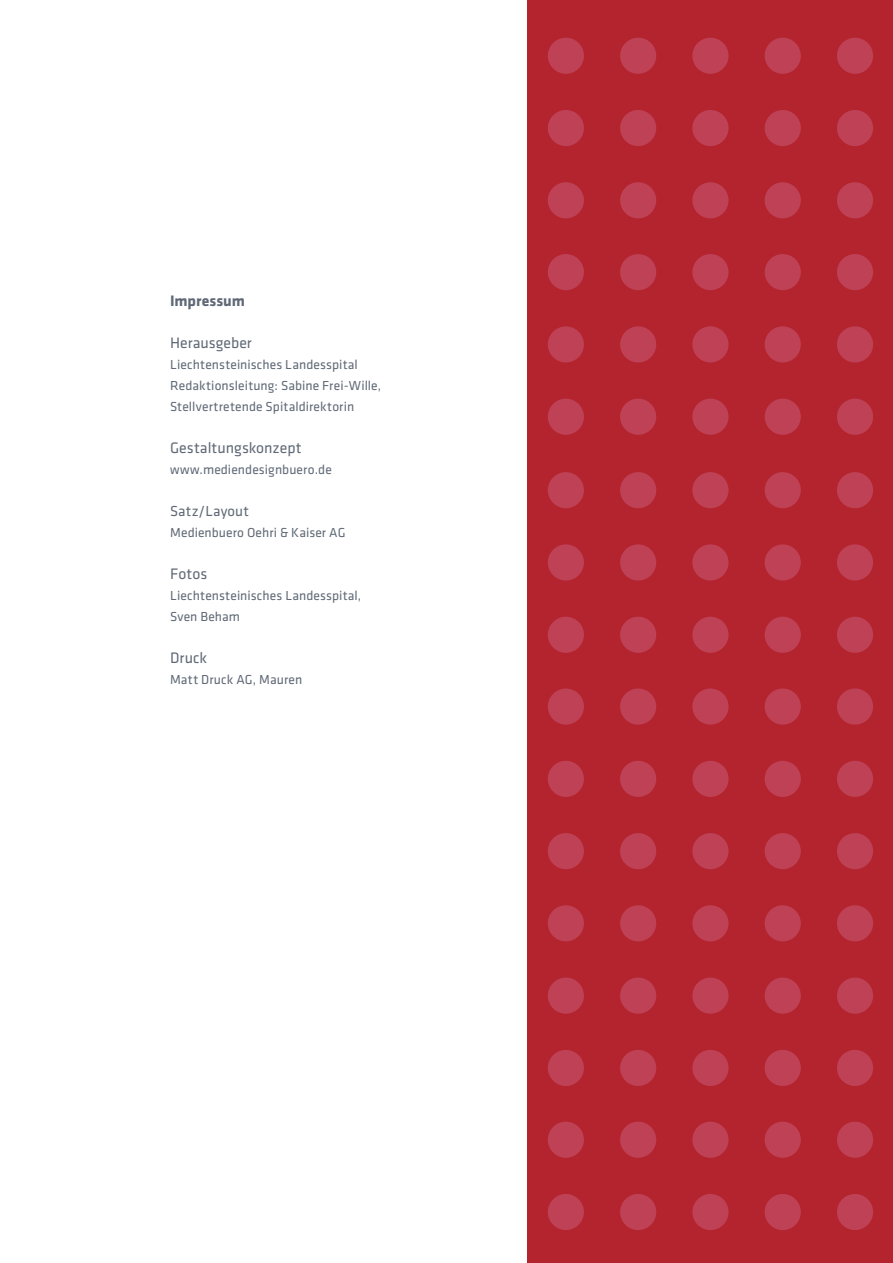
<style>
.page{position:relative;width:893px;height:1263px;background:#fff}
.page>*{position:absolute;margin:0;border:0;box-sizing:border-box;transform-origin:0 0}
.t1{font:15.75px "Klavika";letter-spacing:.005em;color:#5f6976}
.t2{font:700 15.75px "Klavika";color:#5f6976}
.t3{font:15px "Klavika";letter-spacing:.015em;color:#5f6976}
.t4{font:13.5px/21px "Klavika";letter-spacing:.005em;color:#5f6976}
</style>
<div class="page">
<div style="left:527px;top:0;width:366px;height:1263px;background:#b3242e"></div>
<div style="left:548px;top:38px;width:36px;height:36px;background:#bf4156;border-radius:50%"></div>
<div style="left:620px;top:38px;width:36px;height:36px;background:#bf4156;border-radius:50%"></div>
<div style="left:692px;top:38px;width:36px;height:36px;background:#bf4156;border-radius:50%"></div>
<div style="left:765px;top:38px;width:36px;height:36px;background:#bf4156;border-radius:50%"></div>
<div style="left:837px;top:38px;width:36px;height:36px;background:#bf4156;border-radius:50%"></div>
<div style="left:548px;top:110px;width:36px;height:36px;background:#bf4156;border-radius:50%"></div>
<div style="left:620px;top:110px;width:36px;height:36px;background:#bf4156;border-radius:50%"></div>
<div style="left:692px;top:110px;width:36px;height:36px;background:#bf4156;border-radius:50%"></div>
<div style="left:765px;top:110px;width:36px;height:36px;background:#bf4156;border-radius:50%"></div>
<div style="left:837px;top:110px;width:36px;height:36px;background:#bf4156;border-radius:50%"></div>
<div style="left:548px;top:182px;width:36px;height:36px;background:#bf4156;border-radius:50%"></div>
<div style="left:620px;top:182px;width:36px;height:36px;background:#bf4156;border-radius:50%"></div>
<div style="left:692px;top:182px;width:36px;height:36px;background:#bf4156;border-radius:50%"></div>
<div style="left:765px;top:182px;width:36px;height:36px;background:#bf4156;border-radius:50%"></div>
<div style="left:837px;top:182px;width:36px;height:36px;background:#bf4156;border-radius:50%"></div>
<div style="left:548px;top:254px;width:36px;height:36px;background:#bf4156;border-radius:50%"></div>
<div style="left:620px;top:254px;width:36px;height:36px;background:#bf4156;border-radius:50%"></div>
<div style="left:692px;top:254px;width:36px;height:36px;background:#bf4156;border-radius:50%"></div>
<div style="left:765px;top:254px;width:36px;height:36px;background:#bf4156;border-radius:50%"></div>
<div style="left:837px;top:254px;width:36px;height:36px;background:#bf4156;border-radius:50%"></div>
<div style="left:548px;top:326px;width:36px;height:36px;background:#bf4156;border-radius:50%"></div>
<div style="left:620px;top:326px;width:36px;height:36px;background:#bf4156;border-radius:50%"></div>
<div style="left:692px;top:326px;width:36px;height:36px;background:#bf4156;border-radius:50%"></div>
<div style="left:765px;top:326px;width:36px;height:36px;background:#bf4156;border-radius:50%"></div>
<div style="left:837px;top:326px;width:36px;height:36px;background:#bf4156;border-radius:50%"></div>
<div style="left:548px;top:399px;width:36px;height:36px;background:#bf4156;border-radius:50%"></div>
<div style="left:620px;top:399px;width:36px;height:36px;background:#bf4156;border-radius:50%"></div>
<div style="left:692px;top:399px;width:36px;height:36px;background:#bf4156;border-radius:50%"></div>
<div style="left:765px;top:399px;width:36px;height:36px;background:#bf4156;border-radius:50%"></div>
<div style="left:837px;top:399px;width:36px;height:36px;background:#bf4156;border-radius:50%"></div>
<div style="left:548px;top:472px;width:36px;height:36px;background:#bf4156;border-radius:50%"></div>
<div style="left:620px;top:472px;width:36px;height:36px;background:#bf4156;border-radius:50%"></div>
<div style="left:692px;top:472px;width:36px;height:36px;background:#bf4156;border-radius:50%"></div>
<div style="left:765px;top:472px;width:36px;height:36px;background:#bf4156;border-radius:50%"></div>
<div style="left:837px;top:472px;width:36px;height:36px;background:#bf4156;border-radius:50%"></div>
<div style="left:548px;top:544px;width:36px;height:36px;background:#bf4156;border-radius:50%"></div>
<div style="left:620px;top:544px;width:36px;height:36px;background:#bf4156;border-radius:50%"></div>
<div style="left:692px;top:544px;width:36px;height:36px;background:#bf4156;border-radius:50%"></div>
<div style="left:765px;top:544px;width:36px;height:36px;background:#bf4156;border-radius:50%"></div>
<div style="left:837px;top:544px;width:36px;height:36px;background:#bf4156;border-radius:50%"></div>
<div style="left:548px;top:617px;width:36px;height:36px;background:#bf4156;border-radius:50%"></div>
<div style="left:620px;top:617px;width:36px;height:36px;background:#bf4156;border-radius:50%"></div>
<div style="left:692px;top:617px;width:36px;height:36px;background:#bf4156;border-radius:50%"></div>
<div style="left:765px;top:617px;width:36px;height:36px;background:#bf4156;border-radius:50%"></div>
<div style="left:837px;top:617px;width:36px;height:36px;background:#bf4156;border-radius:50%"></div>
<div style="left:548px;top:688px;width:36px;height:37px;background:#bf4156;border-radius:50%"></div>
<div style="left:620px;top:688px;width:36px;height:37px;background:#bf4156;border-radius:50%"></div>
<div style="left:692px;top:688px;width:36px;height:37px;background:#bf4156;border-radius:50%"></div>
<div style="left:765px;top:688px;width:36px;height:37px;background:#bf4156;border-radius:50%"></div>
<div style="left:837px;top:688px;width:36px;height:37px;background:#bf4156;border-radius:50%"></div>
<div style="left:548px;top:761px;width:36px;height:36px;background:#bf4156;border-radius:50%"></div>
<div style="left:620px;top:761px;width:36px;height:36px;background:#bf4156;border-radius:50%"></div>
<div style="left:692px;top:761px;width:36px;height:36px;background:#bf4156;border-radius:50%"></div>
<div style="left:765px;top:761px;width:36px;height:36px;background:#bf4156;border-radius:50%"></div>
<div style="left:837px;top:761px;width:36px;height:36px;background:#bf4156;border-radius:50%"></div>
<div style="left:548px;top:833px;width:36px;height:36px;background:#bf4156;border-radius:50%"></div>
<div style="left:620px;top:833px;width:36px;height:36px;background:#bf4156;border-radius:50%"></div>
<div style="left:692px;top:833px;width:36px;height:36px;background:#bf4156;border-radius:50%"></div>
<div style="left:765px;top:833px;width:36px;height:36px;background:#bf4156;border-radius:50%"></div>
<div style="left:837px;top:833px;width:36px;height:36px;background:#bf4156;border-radius:50%"></div>
<div style="left:548px;top:905px;width:36px;height:36px;background:#bf4156;border-radius:50%"></div>
<div style="left:620px;top:905px;width:36px;height:36px;background:#bf4156;border-radius:50%"></div>
<div style="left:692px;top:905px;width:36px;height:36px;background:#bf4156;border-radius:50%"></div>
<div style="left:765px;top:905px;width:36px;height:36px;background:#bf4156;border-radius:50%"></div>
<div style="left:837px;top:905px;width:36px;height:36px;background:#bf4156;border-radius:50%"></div>
<div style="left:548px;top:977px;width:36px;height:37px;background:#bf4156;border-radius:50%"></div>
<div style="left:620px;top:977px;width:36px;height:37px;background:#bf4156;border-radius:50%"></div>
<div style="left:692px;top:977px;width:36px;height:37px;background:#bf4156;border-radius:50%"></div>
<div style="left:765px;top:977px;width:36px;height:37px;background:#bf4156;border-radius:50%"></div>
<div style="left:837px;top:977px;width:36px;height:37px;background:#bf4156;border-radius:50%"></div>
<div style="left:548px;top:1050px;width:36px;height:36px;background:#bf4156;border-radius:50%"></div>
<div style="left:620px;top:1050px;width:36px;height:36px;background:#bf4156;border-radius:50%"></div>
<div style="left:692px;top:1050px;width:36px;height:36px;background:#bf4156;border-radius:50%"></div>
<div style="left:765px;top:1050px;width:36px;height:36px;background:#bf4156;border-radius:50%"></div>
<div style="left:837px;top:1050px;width:36px;height:36px;background:#bf4156;border-radius:50%"></div>
<div style="left:548px;top:1122px;width:36px;height:36px;background:#bf4156;border-radius:50%"></div>
<div style="left:620px;top:1122px;width:36px;height:36px;background:#bf4156;border-radius:50%"></div>
<div style="left:692px;top:1122px;width:36px;height:36px;background:#bf4156;border-radius:50%"></div>
<div style="left:765px;top:1122px;width:36px;height:36px;background:#bf4156;border-radius:50%"></div>
<div style="left:837px;top:1122px;width:36px;height:36px;background:#bf4156;border-radius:50%"></div>
<div style="left:548px;top:1194px;width:36px;height:36px;background:#bf4156;border-radius:50%"></div>
<div style="left:620px;top:1194px;width:36px;height:36px;background:#bf4156;border-radius:50%"></div>
<div style="left:692px;top:1194px;width:36px;height:36px;background:#bf4156;border-radius:50%"></div>
<div style="left:765px;top:1194px;width:36px;height:36px;background:#bf4156;border-radius:50%"></div>
<div style="left:837px;top:1194px;width:36px;height:36px;background:#bf4156;border-radius:50%"></div>
<p class="t2" style="left:170px;top:295px;width:76px">Impressum</p>
<p class="t1" style="left:170px;top:337px;width:83px">Herausgeber</p>
<p class="t4" style="left:170px;top:355px;width:213px">Liechtensteinisches Landesspital<br>Redaktionsleitung: Sabine Frei-Wille,<br>Stellvertretende Spitaldirektorin</p>
<p class="t1" style="left:170px;top:442px;width:133px">Gestaltungskonzept</p>
<p class="t4" style="left:170px;top:460px;width:163px">www.mediendesignbuero.de</p>
<p class="t3" style="left:170px;top:505px;width:80px">Satz/Layout</p>
<p class="t4" style="left:170px;top:523px;width:177px">Medienbuero Oehri &amp; Kaiser AG</p>
<p class="t1" style="left:170px;top:568px;width:39px">Fotos</p>
<p class="t4" style="left:170px;top:586px;width:193px">Liechtensteinisches Landesspital,<br>Sven Beham</p>
<p class="t1" style="left:170px;top:652px;width:39px">Druck</p>
<p class="t4" style="left:170px;top:670px;width:134px">Matt Druck AG, Mauren</p>
</div>
